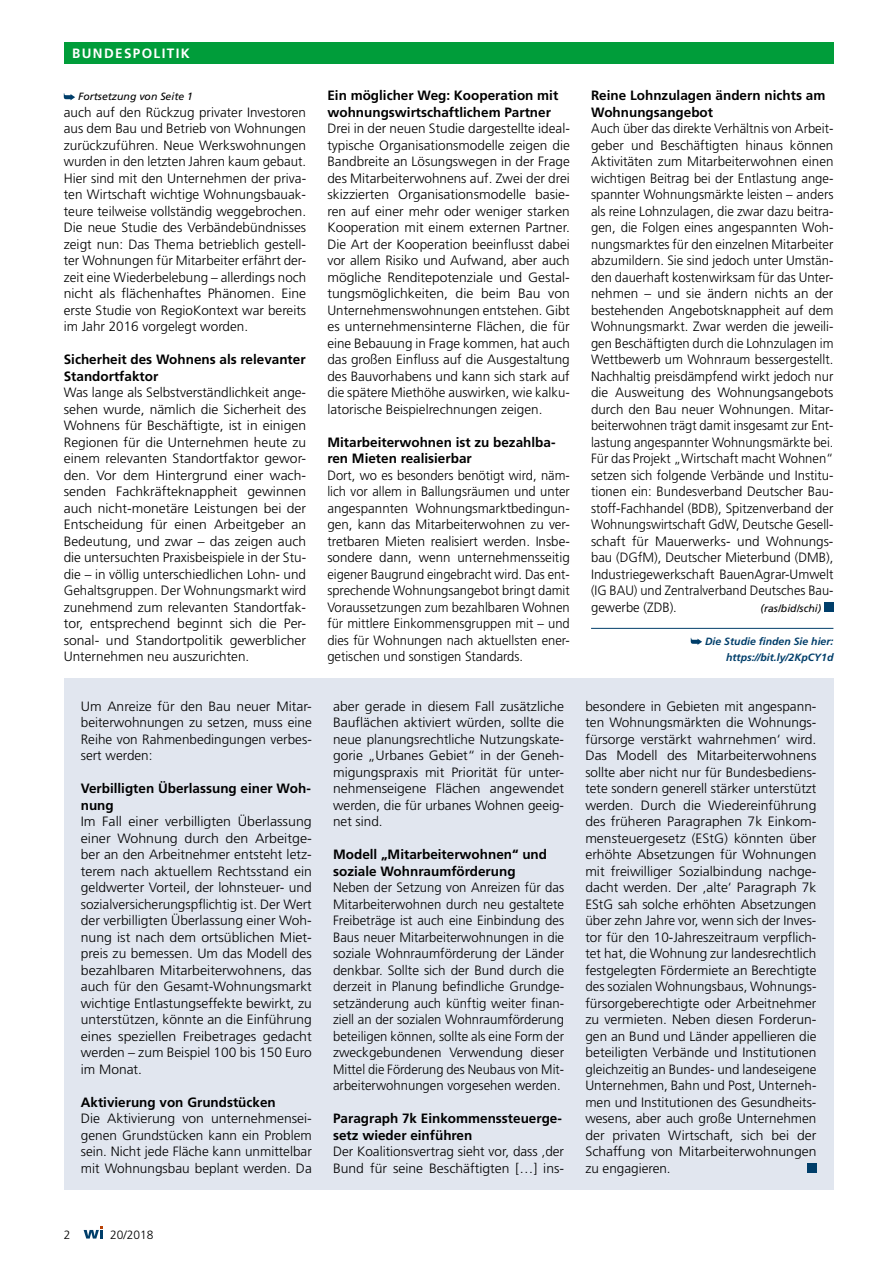
<style>
.page{position:relative;width:893px;height:1263px;background:#fff}
.page>*{position:absolute;margin:0;border:0;box-sizing:border-box;transform-origin:0 0}
.t1{font:300 13.5px/16.5px "Frutiger";color:#000;text-align:justify}
.t2{font:300 13.5px/16.5px "Frutiger";color:#000;text-align:justify;scale:1.05 1}
.t3{font:300 13.5px/16.5px "Frutiger";color:#000;text-align:justify;scale:.96 1}
.t4{font:700 13.5px/16.5px "Frutiger";color:#000}
.t5{font:700 13.5px "Frutiger";letter-spacing:.1em;color:#fff}
.t6{font:300 12px "Frutiger";color:#000}
.t7{font:italic 700 10.5px/16.5px "Frutiger";color:#003e6a;text-align:right}
.t8{font:italic 10.5px "Frutiger";color:#000}
</style>
<div class="page">
<div style="left:64px;top:43px;width:769px;height:21px;background:#009d3a"></div>
<hr style="left:591px;top:628px;width:242px;height:1px;background:#003e6a">
<div style="left:824px;top:602px;width:9px;height:10px;background:#003e6a"></div>
<svg style="left:691px;top:638px;width:11px;height:7px"></svg>
<svg style="left:64px;top:93px;width:11px;height:7px"></svg>
<div style="left:64px;top:678px;width:769px;height:511px;background:#e1e6ef"></div>
<div style="left:807px;top:1163px;width:9px;height:10px;background:#003e6a"></div>
<svg style="left:84px;top:1226px;width:19px;height:12px"></svg>
<p class="t5" style="left:72px;top:46px;width:119px">BUNDESPOLITIK</p>
<p class="t8" style="left:78px;top:91px;width:116px">Fortsetzung von Seite 1</p>
<p class="t1" style="left:64px;top:104px;width:244px">auch auf den Rückzug privater Investoren aus dem Bau und Betrieb von Wohnungen zurückzuführen. Neue Werkswohnungen wurden in den letzten Jahren kaum gebaut.<br>Hier sind mit den Unternehmen der priva&shy;ten Wirtschaft wichtige Wohnungsbauak&shy;teure teilweise vollständig weggebrochen.<br>Die neue Studie des Verbändebündnisses zeigt nun: Das Thema betrieblich gestell&shy;ter Wohnungen für Mitarbeiter erfährt der&shy;zeit eine Wiederbelebung – allerdings noch nicht als flächenhaftes Phänomen. Eine erste Studie von RegioKontext war bereits im Jahr 2016 vorgelegt worden.</p>
<p class="t4" style="left:64px;top:351px;width:243px">Sicherheit des Wohnens als relevanter<br>Standortfaktor</p>
<p class="t1" style="left:64px;top:385px;width:244px">Was lange als Selbstverständlichkeit ange&shy;sehen wurde, nämlich die Sicherheit des Wohnens für Beschäftigte, ist in einigen Regionen für die Unternehmen heute zu einem relevanten Standortfaktor gewor&shy;den. Vor dem Hintergrund einer wach&shy;senden Fachkräfteknappheit gewinnen auch nicht-monetäre Leistungen bei der Entscheidung für einen Arbeitgeber an Bedeutung, und zwar – das zeigen auch die untersuchten Praxisbeispiele in der Stu&shy;die – in völlig unterschiedlichen Lohn- und Gehaltsgruppen. Der Wohnungsmarkt wird zunehmend zum relevanten Standortfak&shy;tor, entsprechend beginnt sich die Per&shy;sonal- und Standortpolitik gewerblicher Unternehmen neu auszurichten.</p>
<p class="t1" style="left:81px;top:698px;width:233px">Um Anreize für den Bau neuer Mitar&shy;beiterwohnungen zu setzen, muss eine Reihe von Rahmenbedingungen verbes&shy;sert werden:</p>
<p class="t4" style="left:81px;top:780px;width:232px">Verbilligten Überlassung einer Woh&shy;nung</p>
<p class="t2" style="left:81px;top:814px;width:222px">Im Fall einer verbilligten Überlassung einer Wohnung durch den Arbeitge&shy;ber an den Arbeitnehmer entsteht letz&shy;terem nach aktuellem Rechtsstand ein geldwerter Vorteil, der lohnsteuer- und sozialversicherungspflichtig ist. Der Wert der verbilligten Überlassung einer Woh&shy;nung ist nach dem ortsüblichen Miet&shy;preis zu bemessen. Um das Modell des bezahlbaren Mitarbeiterwohnens, das auch für den Gesamt-Wohnungsmarkt wichtige Entlastungseffekte bewirkt, zu unterstützen, könnte an die Einführung eines speziellen Freibetrages gedacht werden – zum Beispiel 100 bis 150 Euro im Monat.</p>
<p class="t4" style="left:81px;top:1094px;width:197px">Aktivierung von Grundstücken</p>
<p class="t1" style="left:81px;top:1111px;width:233px">Die Aktivierung von unternehmensei&shy;genen Grundstücken kann ein Problem sein. Nicht jede Fläche kann unmittelbar mit Wohnungsbau beplant werden. Da</p>
<p class="t4" style="left:327px;top:87px;width:232px">Ein möglicher Weg: Kooperation mit wohnungswirtschaftlichem Partner</p>
<p class="t1" style="left:327px;top:121px;width:244px">Drei in der neuen Studie dargestellte ideal&shy;typische Organisationsmodelle zeigen die Bandbreite an Lösungswegen in der Frage des Mitarbeiterwohnens auf. Zwei der drei skizzierten Organisationsmodelle basie&shy;ren auf einer mehr oder weniger starken Kooperation mit einem externen Partner.<br>Die Art der Kooperation beeinflusst dabei vor allem Risiko und Aufwand, aber auch mögliche Renditepotenziale und Gestal&shy;tungsmöglichkeiten, die beim Bau von Unternehmenswohnungen entstehen. Gibt es unternehmensinterne Flächen, die für eine Bebauung in Frage kommen, hat auch das großen Einfluss auf die Ausgestaltung des Bauvorhabens und kann sich stark auf die spätere Miethöhe auswirken, wie kalku&shy;latorische Beispielrechnungen zeigen.</p>
<p class="t4" style="left:327px;top:434px;width:230px">Mitarbeiterwohnen ist zu bezahlba&shy;ren Mieten realisierbar</p>
<p class="t3" style="left:327px;top:467px;width:254px">Dort, wo es besonders benötigt wird, näm&shy;lich vor allem in Ballungsräumen und unter angespannten Wohnungsmarktbedingun&shy;gen, kann das Mitarbeiterwohnen zu ver&shy;tretbaren Mieten realisiert werden. Insbe&shy;sondere dann, wenn unternehmensseitig eigener Baugrund eingebracht wird. Das ent&shy;sprechende Wohnungsangebot bringt damit Voraussetzungen zum bezahlbaren Wohnen für mittlere Einkommensgruppen mit – und dies für Wohnungen nach aktuellsten ener&shy;getischen und sonstigen Standards.</p>
<p class="t1" style="left:333px;top:698px;width:233px">aber gerade in diesem Fall zusätzliche Bauflächen aktiviert würden, sollte die neue planungsrechtliche Nutzungskate&shy;gorie „Urbanes Gebiet“ in der Geneh&shy;migungspraxis mit Priorität für unter&shy;nehmenseigene Flächen angewendet werden, die für urbanes Wohnen geeig&shy;net sind.</p>
<p class="t4" style="left:333px;top:846px;width:216px">Modell „Mitarbeiterwohnen“ und soziale Wohnraumförderung</p>
<p class="t1" style="left:333px;top:880px;width:233px">Neben der Setzung von Anreizen für das Mitarbeiterwohnen durch neu gestaltete Freibeträge ist auch eine Einbindung des Baus neuer Mitarbeiterwohnungen in die soziale Wohnraumförderung der Länder denkbar. Sollte sich der Bund durch die derzeit in Planung befindliche Grundge&shy;setzänderung auch künftig weiter finan&shy;ziell an der sozialen Wohnraumförderung beteiligen können, sollte als eine Form der zweckgebundenen Verwendung dieser Mittel die Förderung des Neubaus von Mit&shy;arbeiterwohnungen vorgesehen werden.</p>
<p class="t4" style="left:333px;top:1110px;width:230px">Paragraph 7k Einkommenssteuerge&shy;setz wieder einführen</p>
<p class="t1" style="left:333px;top:1144px;width:233px">Der Koalitionsvertrag sieht vor, dass ‚der<br>Bund für seine Beschäftigten […] ins-</p>
<p class="t4" style="left:591px;top:87px;width:236px">Reine Lohnzulagen ändern nichts am<br>Wohnungsangebot</p>
<p class="t1" style="left:591px;top:121px;width:244px">Auch über das direkte Verhältnis von Arbeit&shy;geber und Beschäftigten hinaus können Aktivitäten zum Mitarbeiterwohnen einen wichtigen Beitrag bei der Entlastung ange&shy;spannter Wohnungsmärkte leisten – anders als reine Lohnzulagen, die zwar dazu beitra&shy;gen, die Folgen eines angespannten Woh&shy;nungsmarktes für den einzelnen Mitarbeiter abzumildern. Sie sind jedoch unter Umstän&shy;den dauerhaft kostenwirksam für das Unter&shy;nehmen – und sie ändern nichts an der bestehenden Angebotsknappheit auf dem Wohnungsmarkt. Zwar werden die jeweili&shy;gen Beschäftigten durch die Lohnzulagen im Wettbewerb um Wohnraum bessergestellt.<br>Nachhaltig preisdämpfend wirkt jedoch nur die Ausweitung des Wohnungsangebots durch den Bau neuer Wohnungen. Mitar&shy;beiterwohnen trägt damit insgesamt zur Ent&shy;lastung angespannter Wohnungsmärkte bei.<br>Für das Projekt „Wirtschaft macht Wohnen“ setzen sich folgende Verbände und Institu&shy;tionen ein: Bundesverband Deutscher Bau&shy;stoff-Fachhandel (BDB), Spitzenverband der Wohnungswirtschaft GdW, Deutsche Gesell&shy;schaft für Mauerwerks- und Wohnungs&shy;bau (DGfM), Deutscher Mieterbund (DMB), Industriegewerkschaft BauenAgrar-Umwelt (IG BAU) und Zentralverband Deutsches Bau&shy;gewerbe (ZDB).</p>
<p class="t8" style="left:760px;top:602px;width:62px">(ras/bid/schi)</p>
<p class="t7" style="left:705px;top:633px;width:130px">Die Studie finden Sie hier: https://bit.ly/2KpCY1d</p>
<p class="t1" style="left:585px;top:698px;width:233px">besondere in Gebieten mit angespann&shy;ten Wohnungsmärkten die Wohnungs&shy;fürsorge verstärkt wahrnehmen‘ wird.<br>Das Modell des Mitarbeiterwohnens sollte aber nicht nur für Bundesbediens&shy;tete sondern generell stärker unterstützt werden. Durch die Wiedereinführung des früheren Paragraphen 7k Einkom&shy;mensteuergesetz (EStG) könnten über erhöhte Absetzungen für Wohnungen mit freiwilliger Sozialbindung nachge&shy;dacht werden. Der ‚alte‘ Paragraph 7k EStG sah solche erhöhten Absetzungen über zehn Jahre vor, wenn sich der Inves&shy;tor für den 10-Jahreszeitraum verpflich&shy;tet hat, die Wohnung zur landesrechtlich festgelegten Fördermiete an Berechtigte des sozialen Wohnungsbaus, Wohnungs&shy;fürsorgeberechtigte oder Arbeitnehmer zu vermieten. Neben diesen Forderun&shy;gen an Bund und Länder appellieren die beteiligten Verbände und Institutionen gleichzeitig an Bundes- und landeseigene Unternehmen, Bahn und Post, Unterneh&shy;men und Institutionen des Gesundheits&shy;wesens, aber auch große Unternehmen der privaten Wirtschaft, sich bei der Schaffung von Mitarbeiterwohnungen zu engagieren.</p>
<p class="t6" style="left:64px;top:1227px;width:8px">2</p>
<p class="t6" style="left:110px;top:1227px;width:45px">20/2018</p>
</div>
